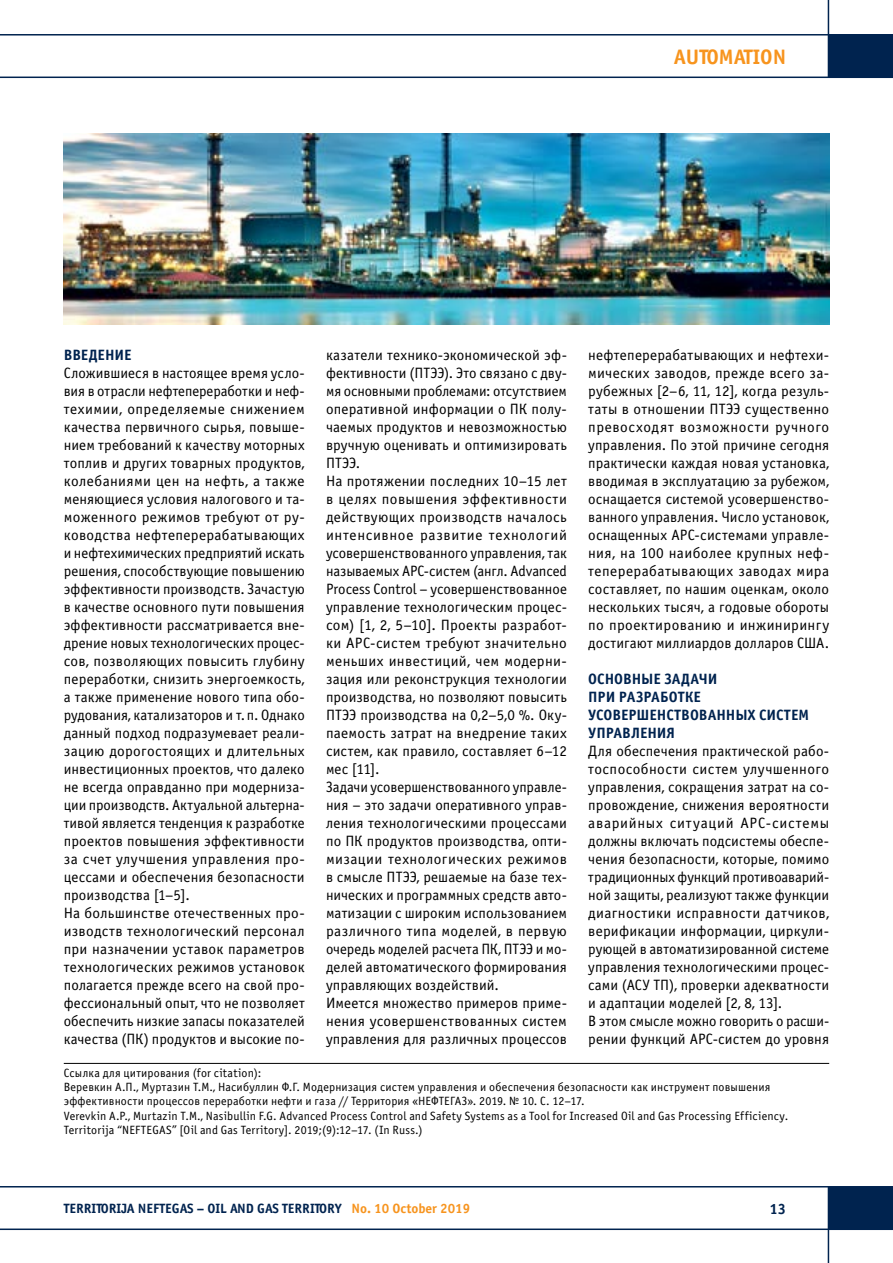
<style>
.page{position:relative;width:893px;height:1263px;background:#fff}
.page>*{position:absolute;margin:0;border:0;box-sizing:border-box;transform-origin:0 0}
.t1{font:700 21px "Officina Sans C";color:#f7941e}
.t2{font:15px/18px "Officina Sans C";letter-spacing:.01em;color:#000}
.t3{font:700 15px/18px "Officina Sans C";color:#00234f}
.t4{font:700 13.5px "Officina Sans C";color:#00234f}
.t5{font:12px/14.4px "Officina Sans C";letter-spacing:.015em;color:#000}
.s1{color:#f7941e}
</style>
<div class="page">
<hr style="left:828px;top:0;width:1px;height:78px;background:#00234f">
<div style="left:828px;top:35px;width:65px;height:42px;background:#00234f"></div>
<hr style="left:0;top:77px;width:893px;height:1px;background:#00234f">
<hr style="left:0;top:34px;width:893px;height:2px;background:#00234f">
<hr style="left:828px;top:1186px;width:1px;height:77px;background:#00234f">
<div style="left:828px;top:1187px;width:65px;height:42px;background:#00234f"></div>
<hr style="left:0;top:1186px;width:893px;height:1px;background:#00234f">
<hr style="left:0;top:1228px;width:893px;height:2px;background:#00234f">
<hr style="left:64px;top:1063px;width:765px;height:1px;background:#000">
<img style="left:64px;top:133px;width:765px;height:191px">
<h1 class="t1" style="left:674px;top:45px;width:114px">AUTOMATION</h1>
<p class="t2" style="left:326px;top:346px;width:242px">казатели технико-экономической эф&shy;фективности (ПТЭЭ). Это связано с дву&shy;мя основными проблемами: отсутствием оперативной информации о ПК полу&shy;чаемых продуктов и невозможностью вручную оценивать и оптимизировать ПТЭЭ.<br>На протяжении последних 10–15 лет в целях повышения эффективности действующих производств началось интенсивное развитие технологий усовершенствованного управления, так называемых APC-систем (англ. Advanced Process Control – усовершенствованное управление технологическим процес&shy;сом) [1, 2, 5–10]. Проекты разработ&shy;ки APC-систем требуют значительно меньших инвестиций, чем модерни&shy;зация или реконструкция технологии производства, но позволяют повысить ПТЭЭ производства на 0,2–5,0 %. Оку&shy;паемость затрат на внедрение таких систем, как правило, составляет 6–12 мес [11].<br>Задачи усовершенствованного управле&shy;ния – это задачи оперативного управ&shy;ления технологическими процессами по ПК продуктов производства, опти&shy;мизации технологических режимов в смысле ПТЭЭ, решаемые на базе тех&shy;нических и программных средств авто&shy;матизации с широким использованием различного типа моделей, в первую очередь моделей расчета ПК, ПТЭЭ и мо&shy;делей автоматического формирования управляющих воздействий.<br>Имеется множество примеров приме&shy;нения усовершенствованных систем управления для различных процессов</p>
<p class="t2" style="left:588px;top:346px;width:242px;text-align:justify">нефтеперерабатывающих и нефтехи&shy;мических заводов, прежде всего за&shy;рубежных [2–6, 11, 12], когда резуль&shy;таты в отношении ПТЭЭ существенно превосходят возможности ручного управления. По этой причине сегодня практически каждая новая установка, вводимая в эксплуатацию за рубежом, оснащается системой усовершенство&shy;ванного управления. Число установок, оснащенных АРС-системами управле&shy;ния, на 100 наиболее крупных неф&shy;теперерабатывающих заводах мира составляет, по нашим оценкам, около нескольких тысяч, а годовые обороты по проектированию и инжинирингу достигают миллиардов долларов США.</p>
<p class="t3" style="left:64px;top:346px;width:69px">ВВЕДЕНИЕ</p>
<p class="t2" style="left:64px;top:364px;width:242px">Сложившиеся в настоящее время усло&shy;вия в отрасли нефтепереработки и неф&shy;техимии, определяемые снижением качества первичного сырья, повыше&shy;нием требований к качеству моторных топлив и других товарных продуктов, колебаниями цен на нефть, а также меняющиеся условия налогового и та&shy;моженного режимов требуют от ру&shy;ководства нефтеперерабатывающих и нефтехимических предприятий искать решения, способствующие повышению эффективности производств. Зачастую в качестве основного пути повышения эффективности рассматривается вне&shy;дрение новых технологических процес&shy;сов, позволяющих повысить глубину переработки, снизить энергоемкость, а также применение нового типа обо&shy;рудования, катализаторов и т.п. Однако данный подход подразумевает реали&shy;зацию дорогостоящих и длительных инвестиционных проектов, что далеко не всегда оправданно при модерниза&shy;ции производств. Актуальной альтерна&shy;тивой является тенденция к разработке проектов повышения эффективности за счет улучшения управления про&shy;цессами и обеспечения безопасности производства [1–5].<br>На большинстве отечественных про&shy;изводств технологический персонал при назначении уставок параметров технологических режимов установок полагается прежде всего на свой про&shy;фессиональный опыт, что не позволяет обеспечить низкие запасы показателей качества (ПК) продуктов и высокие по-</p>
<p class="t3" style="left:588px;top:670px;width:222px">ОСНОВНЫЕ ЗАДАЧИ<br>ПРИ РАЗРАБОТКЕ<br>УСОВЕРШЕНСТВОВАННЫХ СИСТЕМ<br>УПРАВЛЕНИЯ</p>
<p class="t2" style="left:588px;top:742px;width:242px">Для обеспечения практической рабо&shy;тоспособности систем улучшенного управления, сокращения затрат на со&shy;провождение, снижения вероятности аварийных ситуаций АРС-системы должны включать подсистемы обеспе&shy;чения безопасности, которые, помимо традиционных функций противоаварий&shy;ной защиты, реализуют также функции диагностики исправности датчиков, верификации информации, циркули&shy;рующей в автоматизированной системе управления технологическими процес&shy;сами (АСУ ТП), проверки адекватности и адаптации моделей [2, 8, 13].<br>В этом смысле можно говорить о расши&shy;рении функций АРС-систем до уровня</p>
<p class="t5" style="left:64px;top:1065px;width:726px">Ссылка для цитирования (for citation):<br>Веревкин А.П., Муртазин Т.М., Насибуллин Ф.Г. Модернизация систем управления и обеспечения безопасности как инструмент повышения эффективности процессов переработки нефти и газа // Территория «НЕФТЕГАЗ». 2019. № 10. С. 12–17.<br>Verevkin A.P., Murtazin T.M., Nasibullin F.G. Advanced Process Control and Safety Systems as a Tool for Increased Oil and Gas Processing Efficiency.<br>Territorija “NEFTEGAS” [Oil and Gas Territory]. 2019;(9):12–17. (In Russ.)</p>
<p class="t4" style="left:64px;top:1201px;width:408px">TERRITORIJA NEFTEGAS – OIL AND GAS TERRITORY <span class="s1">No. 10 October 2019</span></p>
<p class="t3" style="left:770px;top:1200px;width:18px">13</p>
</div>
